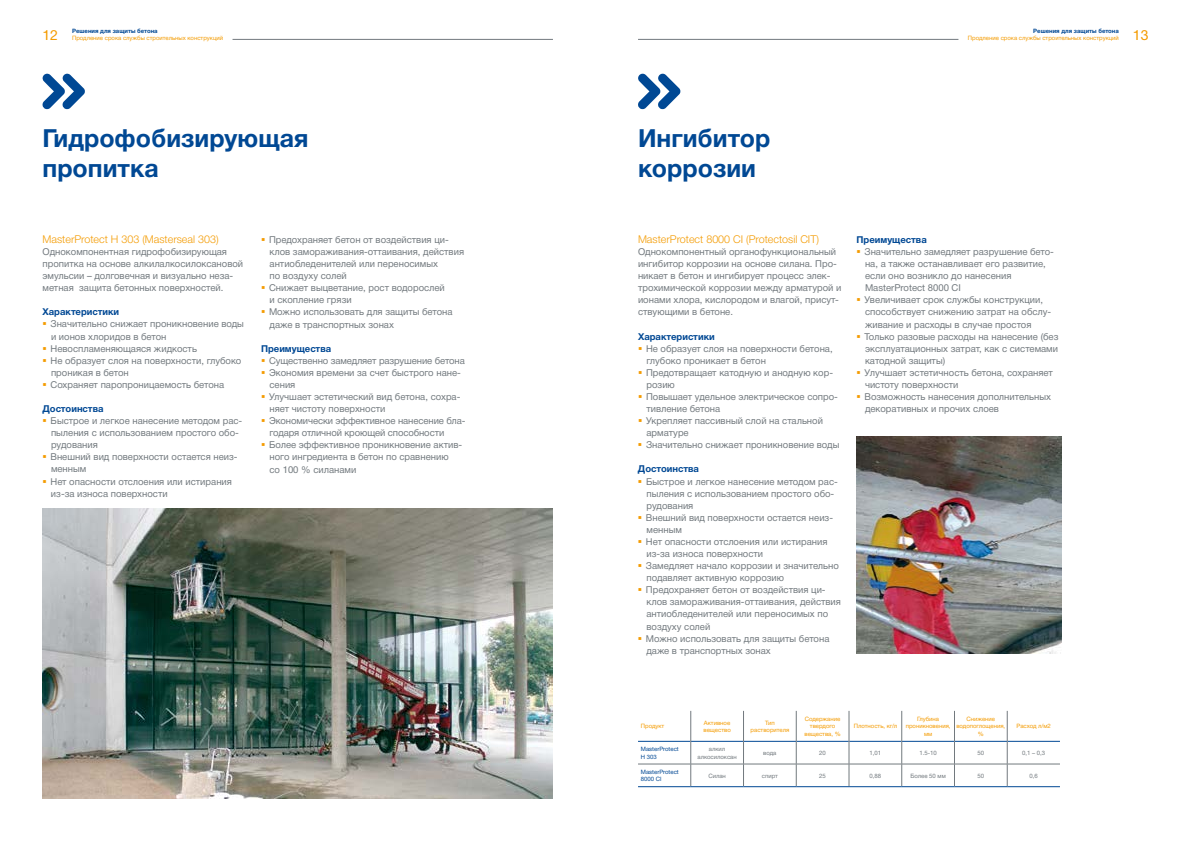
<style>
.page{position:relative;width:1191px;height:842px;background:#fff}
.page>*{position:absolute;margin:0;border:0;box-sizing:border-box;transform-origin:0 0}
.t1{font:25px/30px "Helvetica 7 Bold";color:#004894}
.t2{font:14px "Helvetica 5 Normal";color:#f49b00}
.t3{font:10.8px "Helvetica 4 Light";color:#f49b00}
.t4{font:9.5px/12.1px "Helvetica 5 Normal";color:#72797e}
.t5{font:9.5px "Helvetica 7 Bold";color:#004894}
.t6{font:6px/7.2px "Helvetica 5 Normal";color:#f49b00;text-align:center}
.t7{font:6px/7.2px "Helvetica 5 Normal";color:#72797e;text-align:center}
.t8{font:6px "Helvetica 7 Bold";color:#004894}
.t9{font:6px/7.2px "Helvetica 5 Normal";color:#004894}
</style>
<div class="page">
<hr style="left:232px;top:39px;width:321px;height:1px;background:#72797e">
<hr style="left:638px;top:39px;width:320px;height:1px;background:#72797e">
<svg style="left:42px;top:74px;width:43px;height:35px"></svg>
<svg style="left:638px;top:74px;width:42px;height:35px"></svg>
<img style="left:43px;top:509px;width:510px;height:290px">
<img style="left:856px;top:436px;width:205px;height:218px">
<hr style="left:638px;top:741px;width:52px;height:1px;background:#004894">
<hr style="left:691px;top:741px;width:52px;height:1px;background:#004894">
<hr style="left:743px;top:741px;width:53px;height:1px;background:#004894">
<hr style="left:796px;top:741px;width:52px;height:1px;background:#004894">
<hr style="left:849px;top:741px;width:52px;height:1px;background:#004894">
<hr style="left:902px;top:741px;width:52px;height:1px;background:#004894">
<hr style="left:954px;top:741px;width:53px;height:1px;background:#004894">
<hr style="left:1007px;top:741px;width:53px;height:1px;background:#004894">
<hr style="left:690px;top:711px;width:1px;height:30px;background:#72797e">
<hr style="left:743px;top:711px;width:1px;height:30px;background:#72797e">
<hr style="left:796px;top:711px;width:1px;height:30px;background:#72797e">
<hr style="left:848px;top:711px;width:1px;height:30px;background:#72797e">
<hr style="left:901px;top:711px;width:1px;height:30px;background:#72797e">
<hr style="left:954px;top:711px;width:1px;height:30px;background:#72797e">
<hr style="left:1007px;top:711px;width:1px;height:30px;background:#72797e">
<hr style="left:638px;top:764px;width:53px;height:1px;background:#72797e">
<hr style="left:691px;top:764px;width:52px;height:1px;background:#72797e">
<svg style="left:690px;top:741px;width:1px;height:45px"></svg>
<hr style="left:743px;top:764px;width:53px;height:1px;background:#72797e">
<svg style="left:743px;top:741px;width:1px;height:45px"></svg>
<hr style="left:796px;top:764px;width:53px;height:1px;background:#72797e">
<svg style="left:796px;top:741px;width:1px;height:45px"></svg>
<hr style="left:849px;top:764px;width:52px;height:1px;background:#72797e">
<svg style="left:848px;top:741px;width:1px;height:45px"></svg>
<hr style="left:901px;top:764px;width:53px;height:1px;background:#72797e">
<svg style="left:901px;top:741px;width:1px;height:45px"></svg>
<hr style="left:954px;top:764px;width:53px;height:1px;background:#72797e">
<svg style="left:954px;top:741px;width:1px;height:45px"></svg>
<hr style="left:1007px;top:764px;width:53px;height:1px;background:#72797e">
<svg style="left:1007px;top:741px;width:1px;height:45px"></svg>
<hr style="left:638px;top:786px;width:53px;height:1px;background:#004894">
<hr style="left:691px;top:786px;width:52px;height:1px;background:#004894">
<hr style="left:743px;top:786px;width:53px;height:1px;background:#004894">
<hr style="left:796px;top:786px;width:53px;height:1px;background:#004894">
<hr style="left:849px;top:786px;width:52px;height:1px;background:#004894">
<hr style="left:901px;top:786px;width:53px;height:1px;background:#004894">
<hr style="left:954px;top:786px;width:53px;height:1px;background:#004894">
<hr style="left:1007px;top:786px;width:53px;height:1px;background:#004894">
<p class="t8" style="left:72px;top:27px;width:87px">Решения для защиты бетона</p>
<p class="t6" style="left:72px;top:34px;width:152px">Продление срока службы строительных конструкций</p>
<p class="t8" style="left:1033px;top:27px;width:87px">Решения для защиты бетона</p>
<p class="t6" style="left:968px;top:34px;width:152px">Продление срока службы строительных конструкций</p>
<h2 class="t2" style="left:43px;top:27px;width:17px">12</h2>
<h2 class="t2" style="left:1132px;top:27px;width:17px">13</h2>
<h1 class="t1" style="left:43px;top:123px;width:267px">Гидрофобизирующая пропитка</h1>
<p class="t3" style="left:43px;top:233px;width:178px">MasterProtect H 303 (Masterseal 303)</p>
<p class="t4" style="left:43px;top:246px;width:202px">Однокомпонентная гидрофобизирующая пропитка на основе алкилалкосилоксановой эмульсии – долговечная и визуально неза&shy;метная защита бетонных поверхностей.</p>
<p class="t5" style="left:43px;top:307px;width:78px">Характеристики</p>
<p class="t4" style="left:50px;top:318px;width:195px">Значительно снижает проникновение воды и ионов хлоридов в бетон<br>Невоспламеняющаяся жидкость<br>Не образует слоя на поверхности, глубоко проникая в бетон<br>Сохраняет паропроницаемость бетона</p>
<p class="t5" style="left:42px;top:403px;width:63px">Достоинства</p>
<p class="t4" style="left:50px;top:415px;width:193px">Быстрое и легкое нанесение методом рас&shy;пыления с использованием простого обо&shy;рудования<br>Внешний вид поверхности остается неиз&shy;менным<br>Нет опасности отслоения или истирания из-за износа поверхности</p>
<p class="t4" style="left:269px;top:234px;width:196px">Предохраняет бетон от воздействия ци&shy;клов замораживания-оттаивания, действия антиобледенителей или переносимых<br>по воздуху солей<br>Снижает выцветание, рост водорослей<br>и скопление грязи<br>Можно использовать для защиты бетона даже в транспортных зонах</p>
<p class="t5" style="left:261px;top:343px;width:72px">Преимущества</p>
<p class="t4" style="left:269px;top:354px;width:198px">Существенно замедляет разрушение бетона Экономия времени за счет быстрого нане&shy;сения<br>Улучшает эстетический вид бетона, сохра&shy;няет чистоту поверхности<br>Экономически эффективное нанесение бла&shy;годаря отличной кроющей способности Более эффективное проникновение актив&shy;ного ингредиента в бетон по сравнению<br>со 100 % силанами</p>
<h1 class="t1" style="left:638px;top:123px;width:134px">Ингибитор коррозии</h1>
<p class="t3" style="left:638px;top:233px;width:182px">MasterProtect 8000 CI (Protectosil CIT)</p>
<p class="t4" style="left:638px;top:246px;width:205px">Однокомпонентный органофункциональный ингибитор коррозии на основе силана. Про&shy;никает в бетон и ингибирует процесс элек&shy;трохимической коррозии между арматурой и ионами хлора, кислородом и влагой, присут&shy;ствующими в бетоне.</p>
<p class="t5" style="left:638px;top:331px;width:78px">Характеристики</p>
<p class="t4" style="left:646px;top:342px;width:195px">Не образует слоя на поверхности бетона, глубоко проникает в бетон<br>Предотвращает катодную и анодную кор&shy;розию<br>Повышает удельное электрическое сопро&shy;тивление бетона<br>Укрепляет пассивный слой на стальной арматуре<br>Значительно снижает проникновение воды</p>
<p class="t5" style="left:638px;top:464px;width:63px">Достоинства</p>
<p class="t4" style="left:646px;top:475px;width:196px">Быстрое и легкое нанесение методом рас&shy;пыления с использованием простого обо&shy;рудования<br>Внешний вид поверхности остается неиз&shy;менным<br>Нет опасности отслоения или истирания из-за износа поверхности<br>Замедляет начало коррозии и значительно подавляет активную коррозию<br>Предохраняет бетон от воздействия ци&shy;клов замораживания-оттаивания, действия антиобледенителей или переносимых по воздуху солей<br>Можно использовать для защиты бетона даже в транспортных зонах</p>
<p class="t5" style="left:856px;top:234px;width:72px">Преимущества</p>
<p class="t4" style="left:864px;top:246px;width:195px">Значительно замедляет разрушение бето&shy;на, а также останавливает его развитие, если оно возникло до нанесения MasterProtect 8000 CI<br>Увеличивает срок службы конструкции, способствует снижению затрат на обслу&shy;живание и расходы в случае простоя Только разовые расходы на нанесение (без эксплуатационных затрат, как с системами катодной защиты)<br>Улучшает эстетичность бетона, сохраняет чистоту поверхности<br>Возможность нанесения дополнительных декоративных и прочих слоев</p>
<p class="t6" style="left:641px;top:723px;width:25px">Продукт</p>
<p class="t6" style="left:703px;top:719px;width:29px;text-align:left">Активное вещество</p>
<p class="t6" style="left:750px;top:719px;width:40px">Тип растворителя</p>
<p class="t6" style="left:804px;top:716px;width:38px">Содержание твердого вещества, %</p>
<p class="t6" style="left:853px;top:723px;width:45px">Плотность, кг/л</p>
<p class="t6" style="left:905px;top:716px;width:46px">Глубина проникновения, мм</p>
<p class="t6" style="left:956px;top:716px;width:50px">Снижение водопоглощения, %</p>
<p class="t6" style="left:1016px;top:723px;width:36px">Расход л/м2</p>
<p class="t9" style="left:641px;top:746px;width:40px">MasterProtect<br>H 303</p>
<p class="t7" style="left:697px;top:746px;width:41px">алкил алкосилоксан</p>
<p class="t7" style="left:763px;top:749px;width:15px">вода</p>
<p class="t7" style="left:819px;top:749px;width:8px">20</p>
<p class="t7" style="left:869px;top:749px;width:13px">1,01</p>
<p class="t7" style="left:919px;top:749px;width:19px">1.5-10</p>
<p class="t7" style="left:977px;top:749px;width:8px">50</p>
<p class="t7" style="left:1022px;top:749px;width:25px">0,1 – 0,3</p>
<p class="t9" style="left:641px;top:768px;width:40px">MasterProtect<br>8000 Cl</p>
<p class="t7" style="left:708px;top:772px;width:19px">Силан</p>
<p class="t7" style="left:762px;top:772px;width:18px">спирт</p>
<p class="t7" style="left:819px;top:772px;width:8px">25</p>
<p class="t7" style="left:869px;top:772px;width:13px">0,88</p>
<p class="t7" style="left:910px;top:772px;width:37px">Более 50 мм</p>
<p class="t7" style="left:977px;top:772px;width:8px">50</p>
<p class="t7" style="left:1029px;top:772px;width:10px">0,6</p>
</div>
